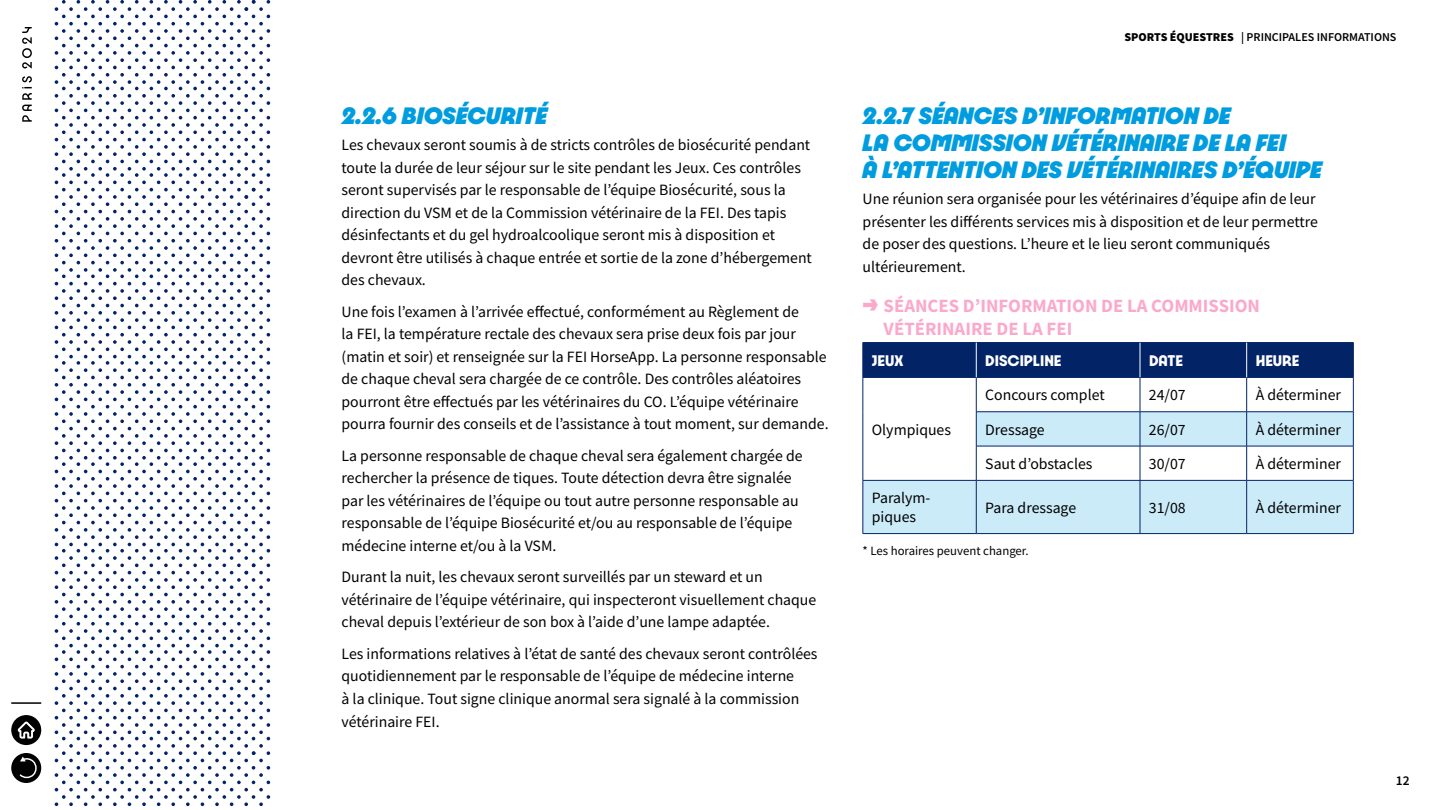
<style>
.page{position:relative;width:1440px;height:810px;background:#fff}
.page>*{position:absolute;margin:0;border:0;box-sizing:border-box;transform-origin:0 0}
.t1{font:italic 900 25.5px/27px "Paris 2024";color:#009ce0}
.t2{font:700 18.75px/22.5px "Source Sans Pro";color:#fba9cb}
.t3{font:700 16.5px "Paris 2024";color:#fff}
.t4{font:15.75px/22.5px "Source Sans Pro";color:#000}
.t5{font:600 13.5px "Source Sans Pro";color:#000}
.t6{font:12.75px "Source Sans Pro";color:#000}
.t7{font:900 12px "Source Sans Pro";color:#000}
.t8{font:600 12px "Source Sans Pro";color:#000}
.s1{font-weight:600}
.s2{font-family:"Paris 2024";font-weight:900;font-size:24.75px}
</style>
<div class="page">
<svg style="left:55px;top:0;width:215px;height:806px"></svg>
<svg style="left:22px;top:76px;width:10px;height:46px"></svg>
<svg style="left:22px;top:27px;width:10px;height:42px"></svg>
<div style="left:11px;top:715px;width:30px;height:30px;background:#000;border-radius:50%"></div>
<svg style="left:18px;top:722px;width:17px;height:16px"></svg>
<hr style="left:11px;top:702px;width:30px;height:2px;background:#000">
<div style="left:11px;top:753px;width:30px;height:30px;background:#000;border-radius:50%"></div>
<svg style="left:19px;top:757px;width:20px;height:23px"></svg>
<div style="left:864px;top:343px;width:489px;height:34px;background:#022366"></div>
<svg style="left:975px;top:378px;width:378px;height:34px"></svg>
<svg style="left:864px;top:412px;width:489px;height:121px;fill:#ccebf9"></svg>
<hr style="left:863px;top:342px;width:113px;height:1px;background:#022366">
<hr style="left:863px;top:343px;width:1px;height:34px;background:#022366">
<hr style="left:976px;top:342px;width:164px;height:1px;background:#022366">
<hr style="left:1140px;top:342px;width:107px;height:1px;background:#022366">
<hr style="left:1247px;top:342px;width:107px;height:1px;background:#022366">
<hr style="left:1353px;top:343px;width:1px;height:34px;background:#022366">
<hr style="left:863px;top:377px;width:113px;height:1px;background:#022366">
<hr style="left:863px;top:378px;width:1px;height:34px;background:#022366">
<hr style="left:976px;top:377px;width:164px;height:1px;background:#022366">
<hr style="left:976px;top:378px;width:1px;height:34px;background:#022366">
<hr style="left:1140px;top:377px;width:107px;height:1px;background:#022366">
<hr style="left:1140px;top:378px;width:1px;height:34px;background:#022366">
<hr style="left:1247px;top:377px;width:107px;height:1px;background:#022366">
<hr style="left:1246px;top:378px;width:1px;height:34px;background:#022366">
<hr style="left:1353px;top:378px;width:1px;height:34px;background:#022366">
<hr style="left:863px;top:412px;width:1px;height:34px;background:#022366">
<hr style="left:976px;top:412px;width:164px;height:1px;background:#022366">
<hr style="left:976px;top:412px;width:1px;height:34px;background:#022366">
<hr style="left:1140px;top:412px;width:107px;height:1px;background:#022366">
<hr style="left:1140px;top:412px;width:1px;height:34px;background:#022366">
<hr style="left:1247px;top:412px;width:107px;height:1px;background:#022366">
<hr style="left:1246px;top:412px;width:1px;height:34px;background:#022366">
<hr style="left:1353px;top:412px;width:1px;height:34px;background:#022366">
<hr style="left:863px;top:446px;width:1px;height:34px;background:#022366">
<hr style="left:976px;top:446px;width:164px;height:1px;background:#022366">
<hr style="left:976px;top:446px;width:1px;height:34px;background:#022366">
<hr style="left:1140px;top:446px;width:107px;height:1px;background:#022366">
<hr style="left:1140px;top:446px;width:1px;height:34px;background:#022366">
<hr style="left:1247px;top:446px;width:107px;height:1px;background:#022366">
<hr style="left:1246px;top:446px;width:1px;height:34px;background:#022366">
<hr style="left:1353px;top:446px;width:1px;height:34px;background:#022366">
<hr style="left:863px;top:480px;width:113px;height:1px;background:#022366">
<hr style="left:863px;top:481px;width:1px;height:52px;background:#022366">
<hr style="left:976px;top:480px;width:164px;height:1px;background:#022366">
<hr style="left:976px;top:481px;width:1px;height:52px;background:#022366">
<hr style="left:1140px;top:480px;width:107px;height:1px;background:#022366">
<hr style="left:1140px;top:481px;width:1px;height:52px;background:#022366">
<hr style="left:1247px;top:480px;width:107px;height:1px;background:#022366">
<hr style="left:1246px;top:481px;width:1px;height:52px;background:#022366">
<hr style="left:1353px;top:481px;width:1px;height:52px;background:#022366">
<hr style="left:863px;top:533px;width:113px;height:1px;background:#022366">
<hr style="left:976px;top:533px;width:164px;height:1px;background:#022366">
<hr style="left:1140px;top:533px;width:107px;height:1px;background:#022366">
<hr style="left:1247px;top:533px;width:107px;height:1px;background:#022366">
<hr style="left:976px;top:343px;width:1px;height:34px;background:#fff">
<hr style="left:1140px;top:343px;width:1px;height:34px;background:#fff">
<hr style="left:1246px;top:343px;width:1px;height:34px;background:#fff">
<h1 class="t1" style="left:342px;top:101px;width:207px">2.2.6 BIOSÉCURITÉ</h1>
<p class="t4" style="left:342px;top:134px;width:472px">Les chevaux seront soumis à de stricts contrôles de biosécurité pendant toute la durée de leur séjour sur le site pendant les Jeux. Ces contrôles seront supervisés par le responsable de l’équipe Biosécurité, sous la direction du VSM et de la Commission vétérinaire de la FEI. Des tapis désinfectants et du gel hydroalcoolique seront mis à disposition et devront être utilisés à chaque entrée et sortie de la zone d’hébergement des chevaux.</p>
<p class="t4" style="left:342px;top:300px;width:489px">Une fois l’examen à l’arrivée effectué, conformément au Règlement de<br>la FEI, la température rectale des chevaux sera prise deux fois par jour (matin et soir) et renseignée sur la FEI HorseApp. La personne responsable de chaque cheval sera chargée de ce contrôle. Des contrôles aléatoires pourront être effectués par les vétérinaires du CO. L’équipe vétérinaire pourra fournir des conseils et de l’assistance à tout moment, sur demande.</p>
<p class="t4" style="left:342px;top:444px;width:463px">La personne responsable de chaque cheval sera également chargée de rechercher la présence de tiques. Toute détection devra être signalée par les vétérinaires de l’équipe ou tout autre personne responsable au responsable de l’équipe Biosécurité et/ou au responsable de l’équipe médecine interne et/ou à la VSM.</p>
<p class="t4" style="left:342px;top:566px;width:476px">Durant la nuit, les chevaux seront surveillés par un steward et un vétérinaire de l’équipe vétérinaire, qui inspecteront visuellement chaque cheval depuis l’extérieur de son box à l’aide d’une lampe adaptée.</p>
<p class="t4" style="left:342px;top:642px;width:478px">Les informations relatives à l’état de santé des chevaux seront contrôlées quotidiennement par le responsable de l’équipe de médecine interne<br>à la clinique. Tout signe clinique anormal sera signalé à la commission vétérinaire FEI.</p>
<p class="t7" style="left:1125px;top:29px;width:165px">SPORTS ÉQUESTRES <span class="s1">| PRINCIPALES</span></p>
<p class="t8" style="left:1317px;top:29px;width:80px">INFORMATIONS</p>
<h1 class="t1" style="left:863px;top:101px;width:461px">2.2.7 SÉANCES D’INFORMATION DE<br>LA COMMISSION VÉTÉRINAIRE DE LA FEI<br>À L’ATTENTION DES VÉTÉRINAIRES D’ÉQUIPE</h1>
<p class="t4" style="left:863px;top:188px;width:457px">Une réunion sera organisée pour les vétérinaires d’équipe afin de leur présenter les différents services mis à disposition et de leur permettre de poser des questions. L’heure et le lieu seront communiqués ultérieurement.</p>
<p class="t2" style="left:884px;top:295px;width:378px;text-indent:-21px"><span class="s2">→</span> SÉANCES D’INFORMATION DE LA COMMISSION<br>VÉTÉRINAIRE DE LA FEI</p>
<p class="t3" style="left:872px;top:350px;width:33px">JEUX</p>
<p class="t3" style="left:985px;top:350px;width:78px">DISCIPLINE</p>
<p class="t3" style="left:1149px;top:350px;width:36px">DATE</p>
<p class="t3" style="left:1256px;top:350px;width:45px">HEURE</p>
<p class="t4" style="left:872px;top:418px;width:81px">Olympiques</p>
<p class="t4" style="left:985px;top:384px;width:121px">Concours complet</p>
<p class="t4" style="left:1149px;top:384px;width:38px">24/07</p>
<p class="t4" style="left:1256px;top:384px;width:87px">À déterminer</p>
<p class="t4" style="left:985px;top:418px;width:61px">Dressage</p>
<p class="t4" style="left:1149px;top:418px;width:38px">26/07</p>
<p class="t4" style="left:1256px;top:418px;width:87px">À déterminer</p>
<p class="t4" style="left:985px;top:453px;width:109px">Saut d’obstacles</p>
<p class="t4" style="left:1149px;top:453px;width:38px">30/07</p>
<p class="t4" style="left:1256px;top:453px;width:87px">À déterminer</p>
<p class="t4" style="left:872px;top:489px;width:60px;line-height:18.9px">Paralym&shy;piques</p>
<p class="t4" style="left:985px;top:496px;width:92px">Para dressage</p>
<p class="t4" style="left:1149px;top:496px;width:38px">31/08</p>
<p class="t4" style="left:1256px;top:496px;width:87px">À déterminer</p>
<p class="t6" style="left:863px;top:543px;width:168px">* Les horaires peuvent changer.</p>
<p class="t5" style="left:1396px;top:771px;width:15px">12</p>
</div>
